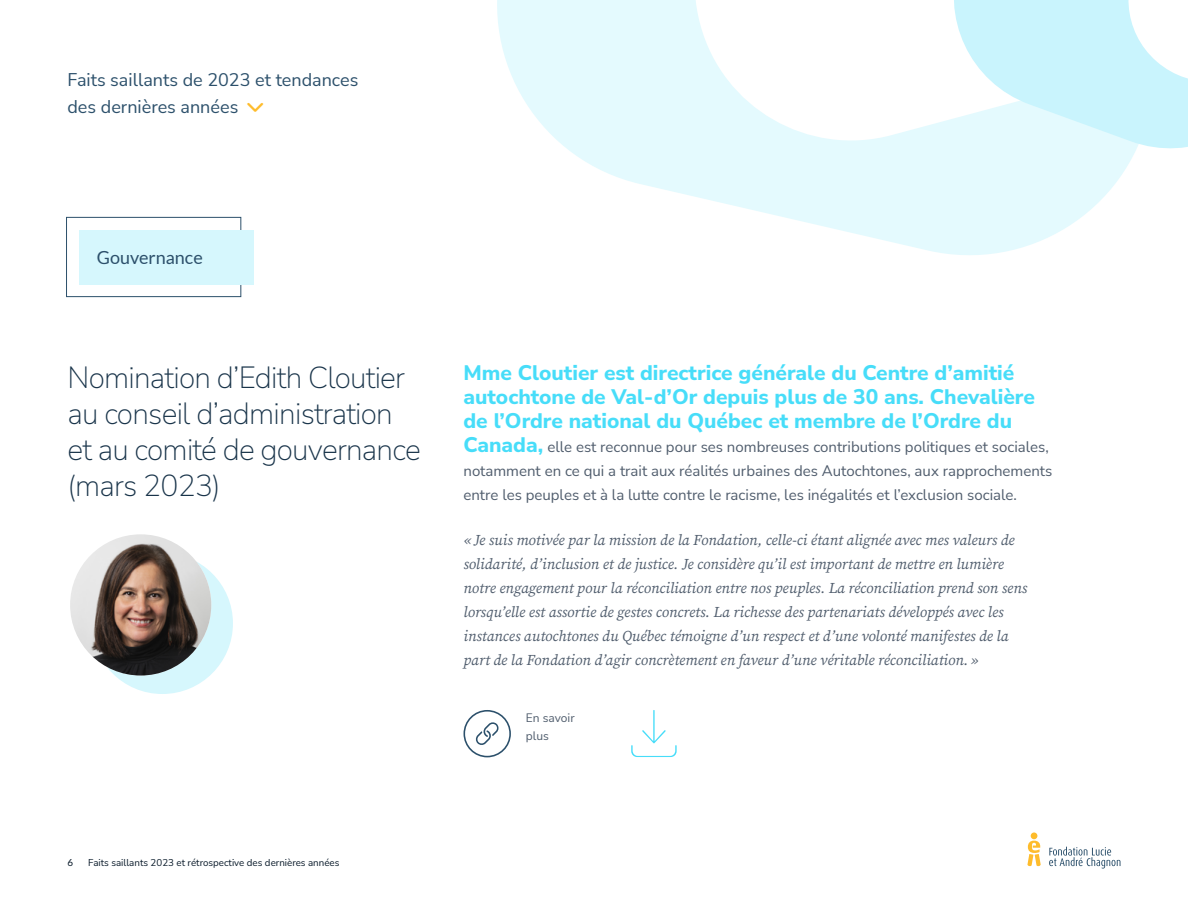
<style>
.page{position:relative;width:1188px;height:918px;background:#fff}
.page>*{position:absolute;margin:0;border:0;box-sizing:border-box;transform-origin:0 0}
.t1{font:200 30px/36px "Nunito Sans";letter-spacing:-.025em;color:#19344a}
.t2{font:800 21px/24px "Nunito Sans";color:#47ddf9}
.t3{font:18px/27px "Nunito Sans";color:#2c506b}
.t4{font:18px "Lato";color:#2c506b}
.t5{font:italic 15px/24px "Source Serif Pro";color:#505d6d}
.t6{font:15px/24px "Nunito Sans";color:#505d6d}
.t7{font:12px/18px "Nunito Sans";color:#505d6d}
.t8{font:9.75px "Nunito Sans";color:#081929}
.t9{font:9.75px "Lato";color:#081929}
.s1{font-weight:800;font-size:21px;color:#47ddf9}
</style>
<div class="page">
<svg style="left:1049px;top:847px;width:71px;height:22px"></svg>
<div style="left:1031px;top:832px;width:6px;height:7px;background:#febc2c;border-radius:50%"></div>
<svg style="left:1027px;top:841px;width:14px;height:25px"></svg>
<svg style="left:631px;top:710px;width:46px;height:47px"></svg>
<div style="left:464px;top:710px;width:47px;height:47px;border:2px solid #2c506b;border-radius:50%"></div>
<svg style="left:475px;top:722px;width:24px;height:23px"></svg>
<div style="left:92px;top:553px;width:141px;height:141px;background:#d6f7fd;border-radius:50%"></div>
<img style="left:70px;top:534px;width:141px;height:142px;border-radius:71px">
<svg style="left:497px;top:0;width:632px;height:255px;fill:#e4fafe"></svg>
<svg style="left:678px;top:0;width:261px;height:157px"></svg>
<svg style="left:939px;top:0;width:249px;height:163px"></svg>
<div style="left:66px;top:217px;width:175px;height:80px;border:1px solid #2c506b"></div>
<div style="left:79px;top:230px;width:175px;height:54px;background:#d6f7fd"></div>
<p class="t3" style="left:68px;top:65px;width:292px">Faits saillants de 2023 et tendances des dernières années</p>
<p class="t4" style="left:97px;top:248px;width:107px">Gouvernance</p>
<h1 class="t1" style="left:68px;top:358px;width:355px">Nomination d’Edith Cloutier au conseil d’administration et au comité de gouvernance (mars 2023)</h1>
<h2 class="t2" style="left:464px;top:360px;width:573px">Mme Cloutier est directrice générale du Centre d’amitié autochtone de Val-d’Or depuis plus de 30 ans. Chevalière de l’Ordre national du Québec et membre de l’Ordre du</h2>
<p class="t6" style="left:463px;top:434px;width:590px"><span class="s1">Canada,</span> elle est reconnue pour ses nombreuses contributions politiques et sociales, notamment en ce qui a trait aux réalités urbaines des Autochtones, aux rapprochements entre les peuples et à la lutte contre le racisme, les inégalités et l’exclusion sociale.</p>
<p class="t5" style="left:463px;top:528px;width:565px">«Je suis motivée par la mission de la Fondation, celle-ci étant alignée avec mes valeurs de solidarité, d’inclusion et de justice. Je considère qu’il est important de mettre en lumière notre engagement pour la réconciliation entre nos peuples. La réconciliation prend son sens lorsqu’elle est assortie de gestes concrets. La richesse des partenariats développés avec les instances autochtones du Québec témoigne d’un respect et d’une volonté manifestes de la part de la Fondation d’agir concrètement en faveur d’une véritable réconciliation.»</p>
<p class="t7" style="left:526px;top:708px;width:50px">En savoir plus</p>
<p class="t9" style="left:68px;top:857px;width:7px">6</p>
<p class="t8" style="left:88px;top:856px;width:253px">Faits saillants 2023 et rétrospective des dernières années</p>
</div>
